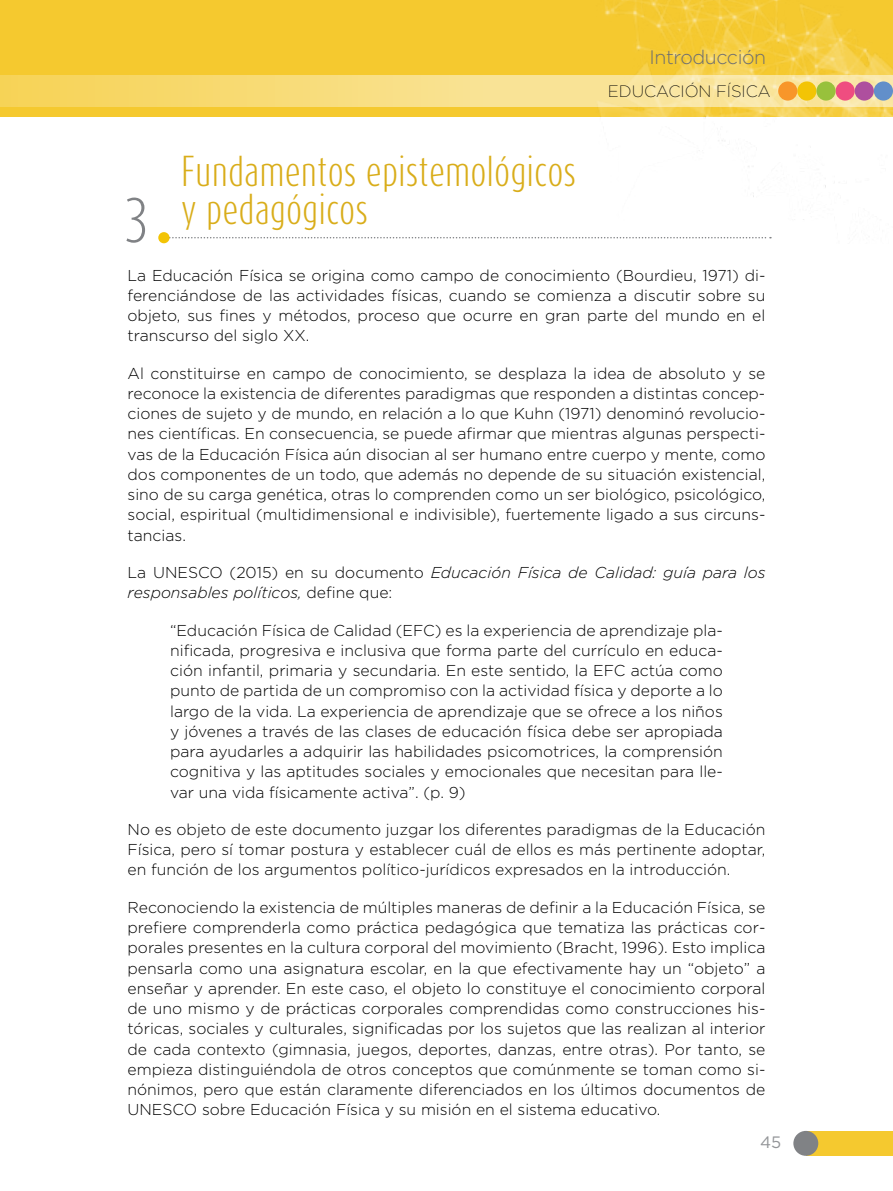
<style>
.page{position:relative;width:893px;height:1191px;background:#fff}
.page>*{position:absolute;margin:0;border:0;box-sizing:border-box;transform-origin:0 0}
.t1{font:300 52.5px "Dax Compact";color:#808285}
.t2{font:300 36px/37.5px "Dax Compact";color:#d9ad1a}
.t3{font:300 19.5px "Gotham";letter-spacing:-.02em;color:#6d6e71}
.t4{font:200 16.5px "Gotham";color:#000}
.t5{font:16.5px "Gotham";color:#939598}
.t6{font:300 15.75px/20.2px "Gotham";color:#000;text-align:justify}
.t7{font:italic 300 15.75px/20.2px "Gotham";color:#000}
.s1{font-style:normal}
</style>
<div class="page">
<div style="left:0;top:0;width:893px;height:117px;background:#f5c92f"></div>
<img style="left:560px;top:0;width:333px;height:239px">
<svg style="left:0;top:75px;width:893px;height:32px;background:#f8de85"></svg>
<div style="left:874px;top:81px;width:19px;height:20px;background:#628fca;border-radius:50%"></div>
<div style="left:797px;top:81px;width:19px;height:20px;background:#f3c405;border-radius:50%"></div>
<div style="left:836px;top:81px;width:19px;height:20px;background:#ef4d80;border-radius:50%"></div>
<div style="left:855px;top:81px;width:19px;height:20px;background:#ae4f9e;border-radius:50%"></div>
<div style="left:778px;top:81px;width:19px;height:20px;background:#f8962a;border-radius:50%"></div>
<div style="left:816px;top:81px;width:20px;height:20px;background:#98c13c;border-radius:50%"></div>
<div style="left:806px;top:1130px;width:87px;height:25px;background:#f5c92f"></div>
<div style="left:793px;top:1130px;width:25px;height:25px;background:#808285;border-radius:50%"></div>
<svg style="left:170px;top:237px;width:601px;height:1px"></svg>
<div style="left:158px;top:232px;width:12px;height:11px;background:#f3c405;border-radius:50%"></div>
<p class="t3" style="left:649px;top:45px;width:118px">Introducción</p>
<h1 class="t1" style="left:124px;top:186px;width:27px">3</h1>
<h2 class="t2" style="left:181px;top:152px;width:396px">Fundamentos epistemológicos y pedagógicos</h2>
<p class="t4" style="left:608px;top:81px;width:164px">EDUCACIÓN FÍSICA</p>
<p class="t6" style="left:128px;top:264px;width:639px">La Educación Física se origina como campo de conocimiento (Bourdieu, 1971) di&shy;ferenciándose de las actividades físicas, cuando se comienza a discutir sobre su objeto, sus fines y métodos, proceso que ocurre en gran parte del mundo en el transcurso del siglo XX.</p>
<p class="t6" style="left:128px;top:362px;width:639px">Al constituirse en campo de conocimiento, se desplaza la idea de absoluto y se reconoce la existencia de diferentes paradigmas que responden a distintas concep&shy;ciones de sujeto y de mundo, en relación a lo que Kuhn (1971) denominó revolucio&shy;nes científicas. En consecuencia, se puede afirmar que mientras algunas perspecti&shy;vas de la Educación Física aún disocian al ser humano entre cuerpo y mente, como dos componentes de un todo, que además no depende de su situación existencial, sino de su carga genética, otras lo comprenden como un ser biológico, psicológico, social, espiritual (multidimensional e indivisible), fuertemente ligado a sus circuns&shy;tancias.</p>
<p class="t7" style="left:128px;top:562px;width:639px"><span class="s1">La UNESCO (2015) en su documento</span> Educación Física de Calidad: guía para los responsables políticos, <span class="s1">define que:</span></p>
<p class="t6" style="left:170px;top:619px;width:554px">“Educación Física de Calidad (EFC) es la experiencia de aprendizaje pla&shy;nificada, progresiva e inclusiva que forma parte del currículo en educa&shy;ción infantil, primaria y secundaria. En este sentido, la EFC actúa como punto de partida de un compromiso con la actividad física y deporte a lo largo de la vida. La experiencia de aprendizaje que se ofrece a los niños y jóvenes a través de las clases de educación física debe ser apropiada para ayudarles a adquirir las habilidades psicomotrices, la comprensión cognitiva y las aptitudes sociales y emocionales que necesitan para lle&shy;var una vida físicamente activa”. (p. 9)</p>
<p class="t6" style="left:128px;top:819px;width:639px">No es objeto de este documento juzgar los diferentes paradigmas de la Educación Física, pero sí tomar postura y establecer cuál de ellos es más pertinente adoptar, en función de los argumentos político-jurídicos expresados en la introducción.</p>
<p class="t6" style="left:128px;top:896px;width:639px">Reconociendo la existencia de múltiples maneras de definir a la Educación Física, se prefiere comprenderla como práctica pedagógica que tematiza las prácticas cor&shy;porales presentes en la cultura corporal del movimiento (Bracht, 1996). Esto implica pensarla como una asignatura escolar, en la que efectivamente hay un “objeto” a enseñar y aprender. En este caso, el objeto lo constituye el conocimiento corporal de uno mismo y de prácticas corporales comprendidas como construcciones his&shy;tóricas, sociales y culturales, significadas por los sujetos que las realizan al interior de cada contexto (gimnasia, juegos, deportes, danzas, entre otras). Por tanto, se empieza distinguiéndola de otros conceptos que comúnmente se toman como si&shy;nónimos, pero que están claramente diferenciados en los últimos documentos de UNESCO sobre Educación Física y su misión en el sistema educativo.</p>
<p class="t5" style="left:760px;top:1131px;width:23px">45</p>
</div>
